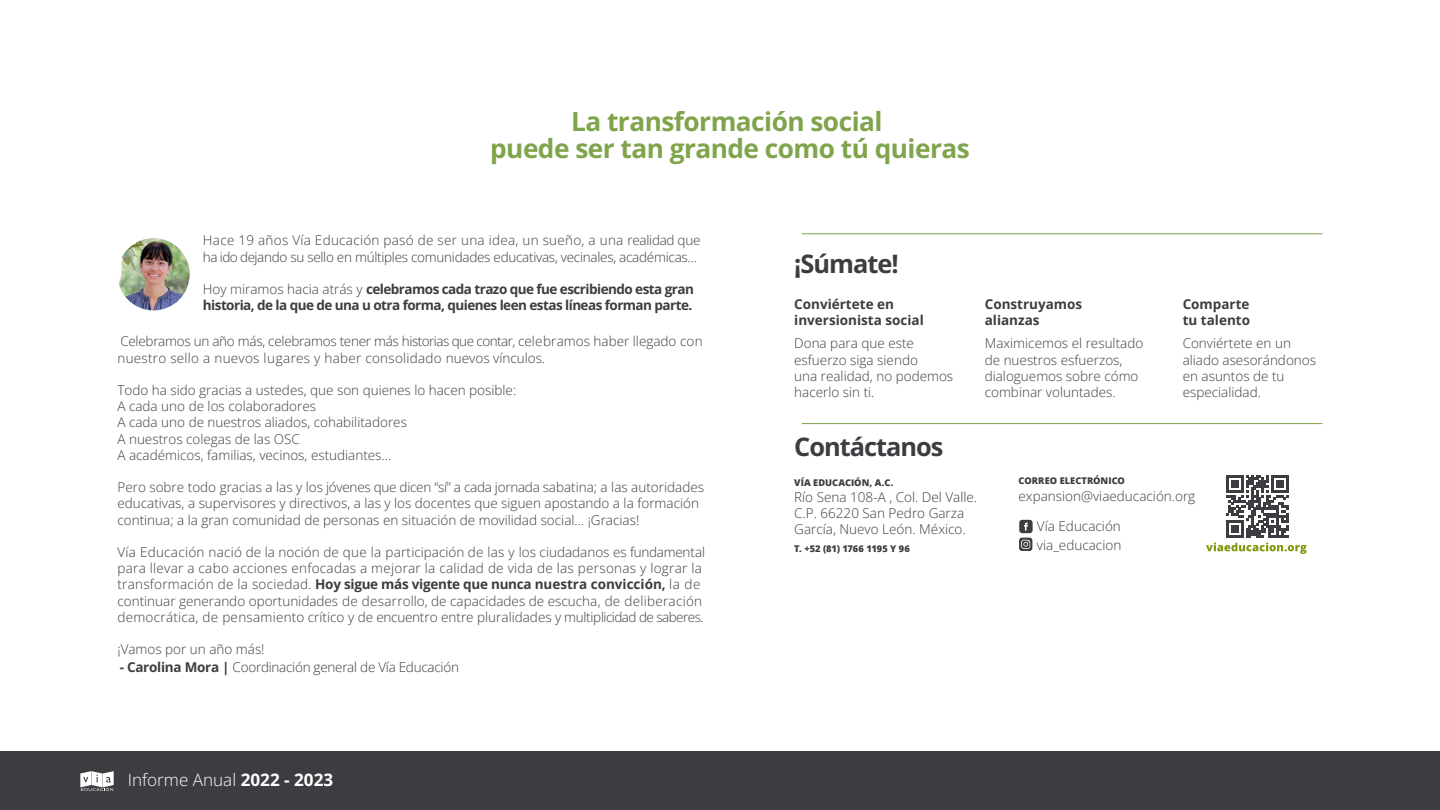
<style>
.page{position:relative;width:1440px;height:810px;background:#fff}
.page>*{position:absolute;margin:0;border:0;box-sizing:border-box;transform-origin:0 0}
.t1{font:700 26.25px/27.2px "Open Sans";letter-spacing:-.02em;color:#7fa44b;text-align:center}
.t2{font:700 25.42px "Open Sans";letter-spacing:-.04em;color:#3b3d40}
.t3{font:300 17.1px "Open Sans";color:#fff}
.t4{font:300 13.5px/16.2px "Open Sans";color:#3b3d40}
.t5{font:300 13.5px/16.2px "Open Sans";letter-spacing:-.02em;color:#3b3d40}
.t6{font:700 13.5px/16.2px "Open Sans";letter-spacing:-.04em;color:#3b3d40}
.t7{font:700 13.5px/16.2px "Open Sans";color:#3b3d40}
.t8{font:800 9.3px "Open Sans";letter-spacing:.005em;color:#3b3e41}
.s1{font-weight:300}
.s2{font-weight:700}
</style>
<div class="page">
<div style="left:0;top:752px;width:1440px;height:58px;background:#3b3d40"></div>
<svg style="left:80px;top:771px;width:34px;height:20px"></svg>
<svg style="left:1206px;top:475px;width:101px;height:79px"></svg>
<hr style="left:802px;top:423px;width:521px;height:1px;background:#7fa44b">
<svg style="left:1019px;top:520px;width:14px;height:31px"></svg>
<hr style="left:802px;top:233px;width:521px;height:1px;background:#7fa44b">
<img style="left:117px;top:238px;width:73px;height:72px;border-radius:36px">
<h1 class="t1" style="left:490px;top:107px;width:481px">La transformación social<br>puede ser tan grande como tú quieras</h1>
<p class="t5" style="left:203px;top:232px;width:499px">Hace 19 años Vía Educación pasó de ser una idea, un sueño, a una realidad que ha ido dejando su sello en múltiples comunidades educativas, vecinales, académicas...</p>
<p class="t6" style="left:203px;top:281px;width:493px"><span class="s1">Hoy miramos hacia atrás y</span> celebramos cada trazo que fue escribiendo esta gran historia, de la que de una u otra forma, quienes leen estas líneas forman parte.</p>
<p class="t4" style="left:117px;top:333px;width:587px">Celebramos un año más, celebramos tener más historias que contar, celebramos haber llegado con nuestro sello a nuevos lugares y haber consolidado nuevos vínculos.</p>
<p class="t4" style="left:117px;top:382px;width:400px">Todo ha sido gracias a ustedes, que son quienes lo hacen posible:<br>A cada uno de los colaboradores<br>A cada uno de nuestros aliados, cohabilitadores<br>A nuestros colegas de las OSC<br>A académicos, familias, vecinos, estudiantes...</p>
<p class="t4" style="left:117px;top:479px;width:588px">Pero sobre todo gracias a las y los jóvenes que dicen “sí” a cada jornada sabatina; a las autoridades educativas, a supervisores y directivos, a las y los docentes que siguen apostando a la formación continua; a la gran comunidad de personas en situación de movilidad social… ¡Gracias!</p>
<p class="t4" style="left:117px;top:544px;width:589px">Vía Educación nació de la noción de que la participación de las y los ciudadanos es fundamental para llevar a cabo acciones enfocadas a mejorar la calidad de vida de las personas y lograr la transformación de la sociedad. <span class="s2">Hoy sigue más vigente que nunca nuestra convicción,</span> la de continuar generando oportunidades de desarrollo, de capacidades de escucha, de deliberación democrática, de pensamiento crítico y de encuentro entre pluralidades y multiplicidad de saberes.</p>
<p class="t4" style="left:117px;top:641px;width:149px">¡Vamos por un año más!</p>
<p class="t5" style="left:120px;top:659px;width:341px"><span class="s2">- Carolina Mora |</span> Coordinación general de Vía Educación</p>
<p class="t3" style="left:128px;top:768px;width:207px">Informe Anual <span class="s2">2022 - 2023</span></p>
<h2 class="t2" style="left:794px;top:246px;width:106px">¡Súmate!</h2>
<p class="t7" style="left:794px;top:295px;width:131px">Conviértete en inversionista social</p>
<p class="t7" style="left:985px;top:295px;width:99px">Construyamos alianzas</p>
<p class="t4" style="left:985px;top:335px;width:160px">Maximicemos el resultado de nuestros esfuerzos, dialoguemos sobre cómo combinar voluntades.</p>
<p class="t4" style="left:794px;top:335px;width:161px">Dona para que este esfuerzo siga siendo<br>una realidad, no podemos hacerlo sin ti.</p>
<h2 class="t2" style="left:794px;top:429px;width:151px">Contáctanos</h2>
<p class="t7" style="left:1183px;top:295px;width:69px">Comparte tu talento</p>
<p class="t4" style="left:1183px;top:335px;width:135px">Conviértete en un aliado asesorándonos en asuntos de tu especialidad.</p>
<p class="t8" style="left:794px;top:475px;width:101px">VÍA EDUCACIÓN, A.C.</p>
<p class="t4" style="left:794px;top:488px;width:184px">Río Sena 108-A , Col. Del Valle.<br>C.P. 66220 San Pedro Garza<br>García, Nuevo León. México.</p>
<p class="t8" style="left:794px;top:542px;width:117px">T. +52 (81) 1766 1195 Y 96</p>
<p class="t8" style="left:1019px;top:474px;width:108px">CORREO ELECTRÓNICO</p>
<p class="t4" style="left:1019px;top:487px;width:178px">expansion@viaeducación.org</p>
<p class="t4" style="left:1037px;top:516px;width:86px;line-height:19.5px">Vía Educación via_educacion</p>
</div>
